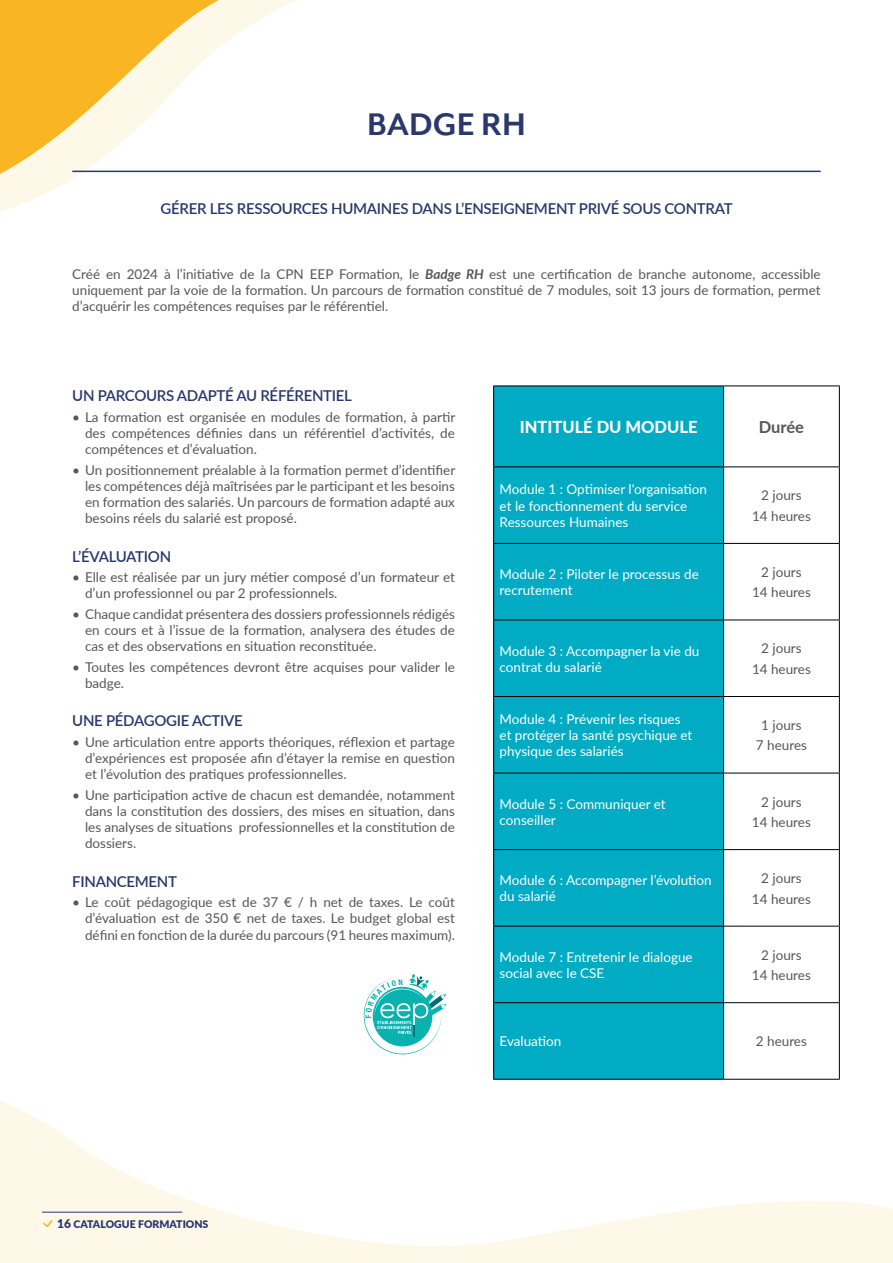
<style>
.page{position:relative;width:893px;height:1263px;background:#fff}
.page>*{position:absolute;margin:0;border:0;box-sizing:border-box;transform-origin:0 0}
.t1{font:700 36px "Mr Eaves Mod OT";color:#2a386c}
.t2{font:800 16.5px "Lato";color:#fff}
.t3{font:700 16.5px "Lato";letter-spacing:-.005em;color:#575756}
.t4{font:600 15px "Lato";letter-spacing:-.02em;color:#2a386c}
.t5{font:13.5px/16.2px "Lato";color:#575756;text-align:justify}
.t6{font:13.5px/16.2px "Lato";color:#fff}
.t7{font:900 10.5px "Lato";color:#2a386c}
.s1{font-weight:700;font-style:italic}
.s2{font-size:12px}
</style>
<div class="page">
<svg style="left:0;top:1044px;width:839px;height:219px"></svg>
<svg style="left:728px;top:1126px;width:165px;height:137px"></svg>
<svg style="left:42px;top:1218px;width:12px;height:10px"></svg>
<hr style="left:42px;top:1212px;width:140px;height:1px;background:#2a386c">
<svg style="left:0;top:0;width:437px;height:211px"></svg>
<svg style="left:364px;top:974px;width:82px;height:80px"></svg>
<div style="left:494px;top:387px;width:229px;height:692px;background:#00abc3"></div>
<hr style="left:493px;top:386px;width:231px;height:1px;background:#000">
<hr style="left:493px;top:386px;width:1px;height:80px;background:#000">
<hr style="left:724px;top:386px;width:116px;height:1px;background:#000">
<hr style="left:723px;top:386px;width:1px;height:80px;background:#000">
<hr style="left:839px;top:386px;width:1px;height:80px;background:#000">
<hr style="left:493px;top:466px;width:231px;height:1px;background:#000">
<hr style="left:493px;top:467px;width:1px;height:76px;background:#000">
<hr style="left:724px;top:466px;width:116px;height:1px;background:#000">
<hr style="left:723px;top:467px;width:1px;height:76px;background:#000">
<hr style="left:839px;top:467px;width:1px;height:76px;background:#000">
<hr style="left:493px;top:543px;width:231px;height:1px;background:#000">
<hr style="left:493px;top:544px;width:1px;height:76px;background:#000">
<hr style="left:724px;top:543px;width:116px;height:1px;background:#000">
<hr style="left:723px;top:544px;width:1px;height:76px;background:#000">
<hr style="left:839px;top:544px;width:1px;height:76px;background:#000">
<hr style="left:493px;top:620px;width:231px;height:1px;background:#000">
<hr style="left:493px;top:620px;width:1px;height:76px;background:#000">
<hr style="left:724px;top:620px;width:116px;height:1px;background:#000">
<hr style="left:723px;top:620px;width:1px;height:76px;background:#000">
<hr style="left:839px;top:620px;width:1px;height:76px;background:#000">
<hr style="left:493px;top:696px;width:231px;height:1px;background:#000">
<hr style="left:493px;top:697px;width:1px;height:76px;background:#000">
<hr style="left:724px;top:696px;width:116px;height:1px;background:#000">
<hr style="left:723px;top:697px;width:1px;height:76px;background:#000">
<hr style="left:839px;top:697px;width:1px;height:76px;background:#000">
<hr style="left:493px;top:773px;width:231px;height:1px;background:#000">
<hr style="left:493px;top:773px;width:1px;height:76px;background:#000">
<hr style="left:724px;top:773px;width:116px;height:1px;background:#000">
<hr style="left:723px;top:773px;width:1px;height:76px;background:#000">
<hr style="left:839px;top:773px;width:1px;height:76px;background:#000">
<hr style="left:493px;top:849px;width:231px;height:1px;background:#000">
<hr style="left:493px;top:850px;width:1px;height:76px;background:#000">
<hr style="left:724px;top:849px;width:116px;height:1px;background:#000">
<hr style="left:723px;top:850px;width:1px;height:76px;background:#000">
<hr style="left:839px;top:850px;width:1px;height:76px;background:#000">
<hr style="left:493px;top:926px;width:231px;height:1px;background:#000">
<hr style="left:493px;top:926px;width:1px;height:76px;background:#000">
<hr style="left:724px;top:926px;width:116px;height:1px;background:#000">
<hr style="left:723px;top:926px;width:1px;height:76px;background:#000">
<hr style="left:839px;top:926px;width:1px;height:76px;background:#000">
<hr style="left:493px;top:1002px;width:231px;height:1px;background:#000">
<hr style="left:493px;top:1003px;width:1px;height:76px;background:#000">
<hr style="left:724px;top:1002px;width:116px;height:1px;background:#000">
<hr style="left:723px;top:1003px;width:1px;height:76px;background:#000">
<hr style="left:839px;top:1003px;width:1px;height:76px;background:#000">
<hr style="left:493px;top:1079px;width:231px;height:1px;background:#000">
<hr style="left:724px;top:1079px;width:116px;height:1px;background:#000">
<hr style="left:72px;top:171px;width:749px;height:1px;background:#2a386c">
<h1 class="t1" style="left:367px;top:105px;width:160px">BADGE RH</h1>
<p class="t4" style="left:161px;top:198px;width:573px">GÉRER LES RESSOURCES HUMAINES DANS L’ENSEIGNEMENT PRIVÉ SOUS CONTRAT</p>
<p class="t5" style="left:72px;top:265px;width:750px">Créé en 2024 à l’initiative de la CPN EEP Formation, le <span class="s1">Badge RH</span> est une certification de branche autonome, accessible uniquement par la voie de la formation. Un parcours de formation constitué de 7 modules, soit 13 jours de formation, permet d’acquérir les compétences requises par le référentiel.</p>
<p class="t4" style="left:72px;top:385px;width:281px">UN PARCOURS ADAPTÉ AU RÉFÉRENTIEL</p>
<p class="t5" style="left:85px;top:408px;width:372px;text-indent:-13px">• La formation est organisée en modules de formation, à partir des compétences définies dans un référentiel d’activités, de compétences et d’évaluation.</p>
<p class="t5" style="left:85px;top:461px;width:372px;text-indent:-13px">• Un positionnement préalable à la formation permet d’identifier les compétences déjà maîtrisées par le participant et les besoins en formation des salariés. Un parcours de formation adapté aux besoins réels du salarié est proposé.</p>
<p class="t4" style="left:72px;top:545px;width:100px">L’ÉVALUATION</p>
<p class="t5" style="left:85px;top:568px;width:371px;text-indent:-13px">• Elle est réalisée par un jury métier composé d’un formateur et d’un professionnel ou par 2 professionnels.</p>
<p class="t5" style="left:85px;top:605px;width:371px;text-indent:-13px">• Chaque candidat présentera des dossiers professionnels rédigés en cours et à l’issue de la formation, analysera des études de cas et des observations en situation reconstituée.</p>
<p class="t5" style="left:85px;top:658px;width:371px;text-indent:-13px">• Toutes les compétences devront être acquises pour valider le badge.</p>
<p class="t4" style="left:72px;top:710px;width:172px">UNE PÉDAGOGIE ACTIVE</p>
<p class="t5" style="left:85px;top:733px;width:371px;text-indent:-13px">• Une articulation entre apports théoriques, réflexion et partage d’expériences est proposée afin d’étayer la remise en question et l’évolution des pratiques professionnelles.</p>
<p class="t5" style="left:85px;top:786px;width:371px;text-indent:-13px">• Une participation active de chacun est demandée, notamment dans la constitution des dossiers, des mises en situation, dans les analyses de situations professionnelles et la constitution de dossiers.</p>
<p class="t4" style="left:72px;top:870px;width:106px">FINANCEMENT</p>
<p class="t5" style="left:85px;top:893px;width:371px;text-indent:-13px">• Le coût pédagogique est de 37 € / h net de taxes. Le coût d’évaluation est de 350 € net de taxes. Le budget global est défini en fonction de la durée du parcours (91 heures maximum).</p>
<p class="t2" style="left:520px;top:415px;width:179px">INTITULÉ DU MODULE</p>
<p class="t3" style="left:759px;top:415px;width:47px">Durée</p>
<p class="t6" style="left:500px;top:481px;width:209px">Module 1 : Optimiser l'organisation et le fonctionnement du service<br>Ressources Humaines</p>
<p class="t5" style="left:752px;top:485px;width:60px;line-height:20.4px;text-align:center">2 jours<br>14 heures</p>
<p class="t6" style="left:500px;top:565px;width:201px">Module 2 : Piloter le processus de recrutement</p>
<p class="t5" style="left:752px;top:561px;width:60px;line-height:20.4px;text-align:center">2 jours<br>14 heures</p>
<p class="t6" style="left:500px;top:642px;width:201px">Module 3 : Accompagner la vie du contrat du salarié</p>
<p class="t5" style="left:752px;top:638px;width:60px;line-height:20.4px;text-align:center">2 jours<br>14 heures</p>
<p class="t6" style="left:500px;top:710px;width:194px">Module 4 : Prévenir les risques et protéger la santé psychique et physique des salariés</p>
<p class="t5" style="left:756px;top:714px;width:53px;line-height:20.4px;text-align:center">1 jours<br>7 heures</p>
<p class="t6" style="left:500px;top:795px;width:168px">Module 5 : Communiquer et conseiller</p>
<p class="t5" style="left:752px;top:791px;width:60px;line-height:20.4px;text-align:center">2 jours<br>14 heures</p>
<p class="t6" style="left:500px;top:872px;width:214px">Module 6 : Accompagner l’évolution du salarié</p>
<p class="t5" style="left:752px;top:867px;width:60px;line-height:20.4px;text-align:center">2 jours<br>14 heures</p>
<p class="t6" style="left:500px;top:948px;width:195px">Module 7 : Entretenir le dialogue social avec le CSE</p>
<p class="t5" style="left:752px;top:944px;width:60px;line-height:20.4px;text-align:center">2 jours<br>14 heures</p>
<p class="t6" style="left:500px;top:1033px;width:63px">Evaluation</p>
<p class="t5" style="left:756px;top:1033px;width:53px">2 heures</p>
<p class="t7" style="left:57px;top:1216px;width:153px"><span class="s2">16</span> CATALOGUE FORMATIONS</p>
</div>
